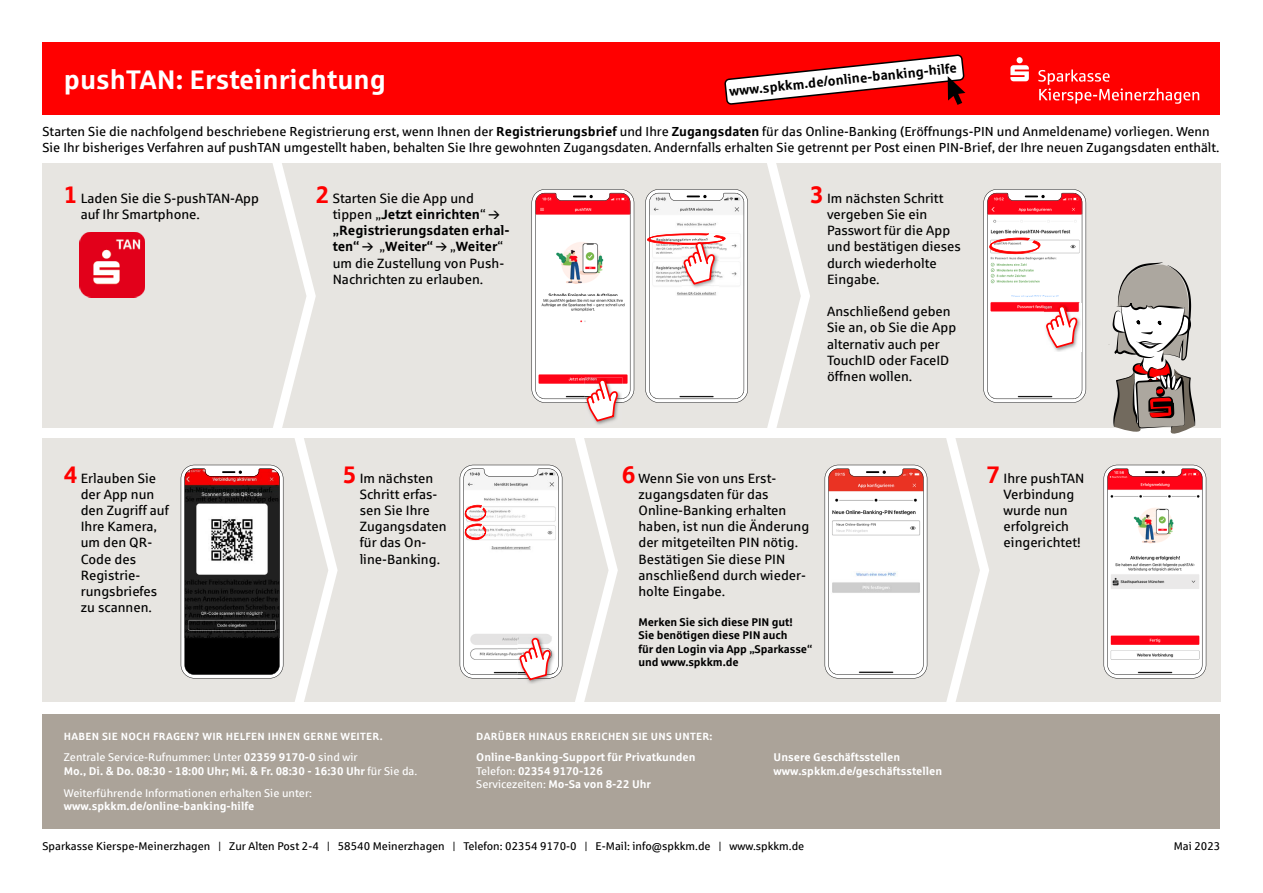
<style>
.page{position:relative;width:1263px;height:893px;background:#fff}
.page>*{position:absolute;margin:0;border:0;box-sizing:border-box;transform-origin:0 0}
.t1{font:700 27px "Sparkasse Rg";color:#fff}
.t2{font:13.5px/16.2px "Sparkasse Rg";color:#000}
.t3{font:700 13.5px/16.2px "Sparkasse Rg";color:#000}
.t4{font:13.2px/15.8px "Sparkasse Rg";color:#000}
.t5{font:700 11.25px/13.5px "Sparkasse Rg";color:#fff}
.t6{font:11.25px "Sparkasse Rg";color:#000}
.t7{font:700 11.25px/13.5px "Sparkasse Rg";letter-spacing:-.01em;color:#000}
.t8{font:11.25px "Sparkasse Rg";color:#fff}
.t9{font:700 10.5px "Sparkasse Rg";letter-spacing:.025em;color:#fff}
.s1{font-weight:700}
.s2{font-weight:700;font-size:24px;color:#f00}
.s3{font-size:24px;color:#f00}
.s4{font-weight:400}
</style>
<div class="page">
<div style="left:43px;top:164px;width:1178px;height:538px;background:#e7e5e1"></div>
<svg style="left:574px;top:437px;width:44px;height:265px"></svg>
<svg style="left:945px;top:437px;width:44px;height:265px"></svg>
<svg style="left:766px;top:163px;width:44px;height:265px"></svg>
<div style="left:43px;top:43px;width:1177px;height:72px;background:#f00"></div>
<svg style="left:181px;top:163px;width:157px;height:539px"></svg>
<svg style="left:825px;top:465px;width:102px;height:213px;background:#f2e5e4"></svg>
<svg style="left:1103px;top:465px;width:103px;height:213px;background:#f0d6d8"></svg>
<div style="left:28px;top:428px;width:1207px;height:9px;background:#fff"></div>
<svg style="left:1112px;top:262px;width:83px;height:176px"></svg>
<img style="left:595px;top:422px;width:13px;height:3px">
<svg style="left:531px;top:189px;width:103px;height:233px;background:#f1d6d7"></svg>
<svg style="left:983px;top:189px;width:103px;height:214px;background:#f4d4d6"></svg>
<img style="left:527px;top:680px;width:16px;height:4px">
<svg style="left:460px;top:465px;width:102px;height:215px;background:#f3eeee"></svg>
<img style="left:80px;top:232px;width:65px;height:65px">
<svg style="left:645px;top:189px;width:103px;height:214px;background:#f2ecec"></svg>
<svg style="left:724px;top:54px;width:241px;height:51px"></svg>
<div style="left:43px;top:714px;width:1177px;height:115px;background:#aba399"></div>
<svg style="left:1038px;top:69px;width:161px;height:35px"></svg>
<svg style="left:1010px;top:57px;width:19px;height:24px"></svg>
<h1 class="t1" style="left:64px;top:62px;width:324px">pushTAN: Ersteinrichtung</h1>
<p class="t3" style="left:728px;top:83px;width:230px;rotate:-6deg">www.spkkm.de/online-banking-hilfe</p>
<p class="t4" style="left:43px;top:123px;width:1178px">Starten Sie die nachfolgend beschriebene Registrierung erst, wenn Ihnen der <span class="s1">Registrierungsbrief</span> und Ihre <span class="s1">Zugangsdaten</span> für das Online-Banking (Eröffnungs-PIN und Anmeldename) vorliegen. Wenn<br>Sie Ihr bisheriges Verfahren auf pushTAN umgestellt haben, behalten Sie Ihre gewohnten Zugangsdaten. Andernfalls erhalten Sie getrennt per Post einen PIN-Brief, der Ihre neuen Zugangsdaten enthält.</p>
<p class="t2" style="left:81px;top:190px;width:180px;text-indent:-17px"><span class="s2">1</span> Laden Sie die S-pushTAN-App auf Ihr Smartphone.</p>
<p class="t3" style="left:333px;top:190px;width:179px;text-indent:-17px"><span class="s3">2</span> <span class="s4">Starten Sie die App und tippen „</span>Jetzt einrichten<span class="s4">“ </span>„Registrierungsdaten erhal&shy;ten“</p>
<p class="t2" style="left:827px;top:190px;width:135px;text-indent:-17px"><span class="s2">3</span> Im nächsten Schritt vergeben Sie ein<br>Passwort für die App und bestätigen dieses durch wiederholte<br>Eingabe.</p>
<p class="t2" style="left:827px;top:303px;width:131px">Anschließend geben<br>Sie an, ob Sie die App alternativ auch per<br>TouchID oder FaceID öffnen wollen.</p>
<p class="t2" style="left:333px;top:238px;width:173px;text-align:justify;text-indent:117px">„<span class="s1">Weiter</span>“ um die Zustellung von Push-Nachrichten zu erlauben.</p>
<p class="t3" style="left:380px;top:238px;width:55px"><span class="s4">„</span>Weiter“</p>
<p class="t2" style="left:81px;top:469px;width:90px;text-indent:-17px"><span class="s2">4</span> Erlauben Sie der App nun den Zugriff auf<br>Ihre Kamera, um den QR-<br>Code des<br>Registrie&shy;rungsbriefes zu scannen.</p>
<p class="t2" style="left:638px;top:469px;width:172px;text-indent:-17px"><span class="s2">6</span> Wenn Sie von uns Erst&shy;zugangsdaten für das<br>Online-Banking erhalten haben, ist nun die Änderung der mitgeteilten PIN nötig.<br>Bestätigen Sie diese PIN anschließend durch wieder&shy;holte Eingabe.</p>
<p class="t7" style="left:638px;top:615px;width:175px">Merken Sie sich diese PIN gut!<br>Sie benötigen diese PIN auch<br>für den Login via App „Sparkasse“ und www.spkkm.de</p>
<p class="t2" style="left:360px;top:469px;width:88px;text-indent:-17px"><span class="s2">5</span> Im nächsten<br>Schritt erfas&shy;sen Sie Ihre<br>Zugangsdaten für das On&shy;line-Banking.</p>
<p class="t9" style="left:64px;top:726px;width:320px">HABEN SIE NOCH FRAGEN? WIR HELFEN IHNEN GERNE WEITER.</p>
<p class="t9" style="left:476px;top:726px;width:238px">DARÜBER HINAUS ERREICHEN SIE UNS UNTER:</p>
<p class="t9" style="left:476px;top:730px;width:238px">DARÜBER HINAUS ERREICHEN SIE UNS UNTER:</p>
<p class="t5" style="left:64px;top:750px;width:355px"><span class="s4">Zentrale Service-Rufnummer: Unter</span> 02359 9170-0 <span class="s4">sind wir<br></span>Mo., Di. &amp; Do. 08:30 - 18:00 Uhr; Mi. &amp; Fr. 08:30 - 16:30 Uhr <span class="s4">für Sie da.</span></p>
<p class="t8" style="left:64px;top:786px;width:250px">Weiterführende Informationen erhalten Sie unter:</p>
<p class="t5" style="left:64px;top:799px;width:192px">www.spkkm.de/online-banking-hilfe</p>
<p class="t5" style="left:476px;top:750px;width:221px">Online-Banking-Support für Privatkunden<br><span class="s4">Telefon:</span> 02354 9170-126<br><span class="s4">Servicezeiten:</span> Mo-Sa von 8-22 Uhr</p>
<p class="t5" style="left:774px;top:750px;width:170px">Unsere Geschäftsstellen www.spkkm.de/geschäftsstellen</p>
<p class="t2" style="left:1003px;top:469px;width:82px;text-indent:-17px"><span class="s2">7</span> Ihre pushTAN<br>Verbindung wurde nun erfolgreich eingerichtet!</p>
<p class="t6" style="left:43px;top:839px;width:763px">Sparkasse Kierspe-Meinerzhagen | Zur Alten Post 2-4 | 58540 Meinerzhagen | Telefon: 02354 9170-0 | E-Mail: info@spkkm.de | www.spkkm.de</p>
<p class="t6" style="left:1174px;top:839px;width:48px">Mai 2023</p>
</div>
